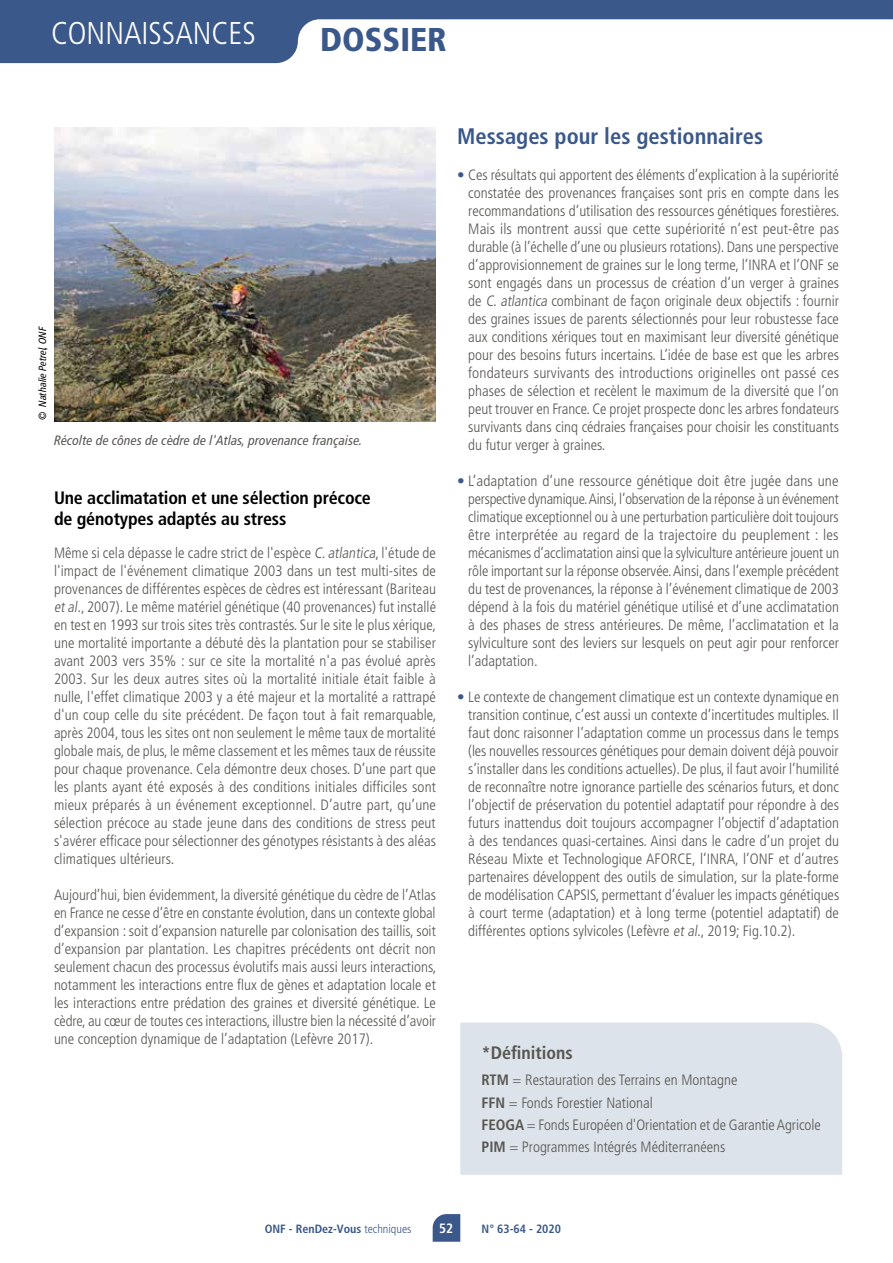
<style>
.page{position:relative;width:893px;height:1263px;background:#fff}
.page>*{position:absolute;margin:0;border:0;box-sizing:border-box;transform-origin:0 0}
.t1{font:900 condensed 33px "Frutiger";color:#3a588a}
.t2{font:300 condensed 31.5px "Frutiger LT Std";color:#fff}
.t3{font:700 condensed 22.5px "Frutiger LT Std";color:#3a588a}
.t4{font:700 condensed 18px/21px "Frutiger LT Std";letter-spacing:-.01em;color:#000}
.t5{font:700 condensed 18px "Frutiger LT Std";color:#575651}
.t6{font:300 condensed 15px/18px "Frutiger LT Std";color:#575651;text-align:justify}
.t7{font:italic condensed 13.5px "Frutiger LT Pro";letter-spacing:.01em;color:#575651}
.t8{font:700 condensed 13.5px "Frutiger LT Std";color:#fff}
.t9{font:700 condensed 12px "Frutiger LT Std";color:#3a588a}
.t10{font:italic condensed 10.5px "Frutiger LT Pro";color:#000}
.s1{color:#3a588a}
.s2{font-weight:700}
.s3{font-weight:300}
</style>
<div class="page">
<svg style="left:433px;top:1214px;width:27px;height:28px"></svg>
<svg style="left:0;top:0;width:893px;height:63px;fill:#3a588a"></svg>
<div style="left:460px;top:1022px;width:382px;height:153px;background:#dde3eb"></div>
<img style="left:54px;top:128px;width:382px;height:293px">
<h2 class="t2" style="left:51px;top:15px;width:123px">SESSION 1</h2>
<h2 class="t2" style="left:51px;top:15px;width:206px">CONNAISSANCES</h2>
<h1 class="t1" style="left:320px;top:19px;width:128px">DOSSIER</h1>
<p class="t10" style="left:36px;top:420px;width:95px;rotate:-90deg">© Nathalie Petrel, ONF</p>
<p class="t7" style="left:54px;top:432px;width:310px">Récolte de cônes de cèdre de l'Atlas, provenance française.</p>
<p class="t4" style="left:54px;top:487px;width:318px">Une acclimatation et une sélection précoce de génotypes adaptés au stress</p>
<p class="t6" style="left:54px;top:544px;width:384px">Même si cela dépasse le cadre strict de l'espèce C.atlantica, l'étude de l'impact de l'événement climatique 2003 dans un test multi-sites de provenances de différentes espèces de cèdres est intéressant (Bariteau etal., 2007). Le même matériel génétique (40 provenances) fut installé en test en 1993 sur trois sites très contrastés. Sur le site le plus xérique, une mortalité importante a débuté dès la plantation pour se stabiliser avant 2003 vers 35% : sur ce site la mortalité n'a pas évolué après 2003. Sur les deux autres sites où la mortalité initiale était faible à nulle, l'effet climatique 2003 y a été majeur et la mortalité a rattrapé d'un coup celle du site précédent. De façon tout à fait remarquable, après 2004, tous les sites ont non seulement le même taux de mortalité globale mais, de plus, le même classement et les mêmes taux de réussite pour chaque provenance. Cela démontre deux choses. D’une part que les plants ayant été exposés à des conditions initiales difficiles sont mieux préparés à un événement exceptionnel. D’autre part, qu’une sélection précoce au stade jeune dans des conditions de stress peut s'avérer efficace pour sélectionner des génotypes résistants à des aléas climatiques ultérieurs.</p>
<p class="t6" style="left:54px;top:886px;width:384px">Aujourd’hui, bien évidemment, la diversité génétique du cèdre de l’Atlas en France ne cesse d’être en constante évolution, dans un contexte global d’expansion : soit d’expansion naturelle par colonisation des taillis, soit d’expansion par plantation. Les chapitres précédents ont décrit non seulement chacun des processus évolutifs mais aussi leurs interactions, notamment les interactions entre flux de gènes et adaptation locale et les interactions entre prédation des graines et diversité génétique. Le cèdre, au cœur de toutes ces interactions, illustre bien la nécessité d’avoir une conception dynamique de l’adaptation (Lefèvre 2017).</p>
<h3 class="t3" style="left:457px;top:123px;width:308px">Messages pour les gestionnaires</h3>
<p class="t6" style="left:468px;top:166px;width:373px;text-indent:-11px"><span class="s1">•</span> Ces résultats qui apportent des éléments d’explication à la supériorité constatée des provenances françaises sont pris en compte dans les recommandations d’utilisation des ressources génétiques forestières.<br>Mais ils montrent aussi que cette supériorité n’est peut-être pas durable (à l’échelle d’une ou plusieurs rotations). Dans une perspective d’approvisionnement de graines sur le long terme, l’INRA et l’ONF se sont engagés dans un processus de création d’un verger à graines de C. atlantica combinant de façon originale deux objectifs : fournir des graines issues de parents sélectionnés pour leur robustesse face aux conditions xériques tout en maximisant leur diversité génétique pour des besoins futurs incertains. L’idée de base est que les arbres fondateurs survivants des introductions originelles ont passé ces phases de sélection et recèlent le maximum de la diversité que l’on peut trouver en France. Ce projet prospecte donc les arbres fondateurs survivants dans cinq cédraies françaises pour choisir les constituants du futur verger à graines.</p>
<p class="t6" style="left:468px;top:472px;width:372px;text-indent:-11px"><span class="s1">•</span> L’adaptation d’une ressource génétique doit être jugée dans une perspective dynamique. Ainsi, l’observation de la réponse à un événement climatique exceptionnel ou à une perturbation particulière doit toujours être interprétée au regard de la trajectoire du peuplement : les mécanismes d’acclimatation ainsi que la sylviculture antérieure jouent un rôle important sur la réponse observée. Ainsi, dans l’exemple précédent du test de provenances, la réponse à l’événement climatique de 2003 dépend à la fois du matériel génétique utilisé et d’une acclimatation à des phases de stress antérieures. De même, l’acclimatation et la sylviculture sont des leviers sur lesquels on peut agir pour renforcer l’adaptation.</p>
<p class="t6" style="left:468px;top:688px;width:373px;text-indent:-11px"><span class="s1">•</span> Le contexte de changement climatique est un contexte dynamique en transition continue, c’est aussi un contexte d’incertitudes multiples. Il faut donc raisonner l’adaptation comme un processus dans le temps (les nouvelles ressources génétiques pour demain doivent déjà pouvoir s’installer dans les conditions actuelles). De plus, il faut avoir l’humilité de reconnaître notre ignorance partielle des scénarios futurs, et donc l’objectif de préservation du potentiel adaptatif pour répondre à des futurs inattendus doit toujours accompagner l’objectif d’adaptation à des tendances quasi-certaines. Ainsi dans le cadre d’un projet du Réseau Mixte et Technologique AFORCE, l’INRA, l’ONF et d’autres partenaires développent des outils de simulation, sur la plate-forme de modélisation CAPSIS, permettant d’évaluer les impacts génétiques à court terme (adaptation) et à long terme (potentiel adaptatif) de différentes options sylvicoles (Lefèvre et al., 2019; Fig.10.2).</p>
<p class="t5" style="left:482px;top:1042px;width:93px">*Définitions</p>
<p class="t6" style="left:482px;top:1069px;width:341px;line-height:22.2px;text-align:left"><span class="s2">RTM</span> = Restauration des Terrains en Montagne<br><span class="s2">FFN</span> = Fonds Forestier National<br><span class="s2">FEOGA</span> = Fonds Européen d'Orientation et de Garantie Agricole <span class="s2">PIM</span> = Programmes Intégrés Méditerranéens</p>
<p class="t9" style="left:265px;top:1222px;width:148px">ONF - RenDez-Vous <span class="s3">techniques</span></p>
<p class="t8" style="left:439px;top:1220px;width:16px">52</p>
<p class="t9" style="left:482px;top:1222px;width:81px">N° 63-64 - 2020</p>
</div>
